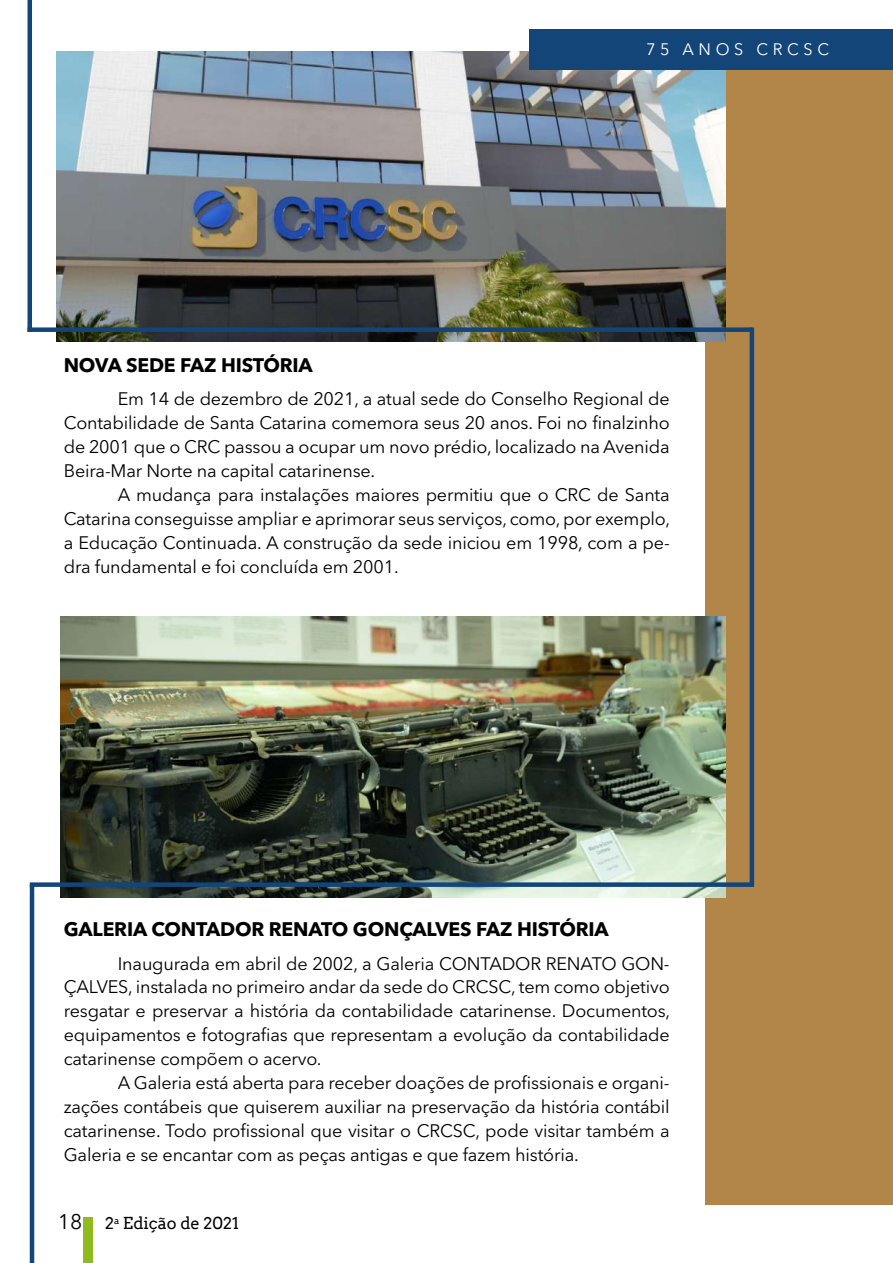
<style>
.page{position:relative;width:893px;height:1263px;background:#fff}
.page>*{position:absolute;margin:0;border:0;box-sizing:border-box;transform-origin:0 0}
.t1{font:700 19.5px "Avenir Next LT Pro";letter-spacing:-.01em;color:#000}
.t2{font:18px/24px "Avenir Next LT Pro";letter-spacing:-.01em;color:#000;text-align:justify}
.t3{font:16.5px "Arvo";color:#000}
.t4{font:16.5px "Avenir Next LT Pro";letter-spacing:.28em;color:#fff}
.s1{font-family:"Avenir Next LT Pro";font-size:21px}
</style>
<div class="page">
<div style="left:83px;top:1217px;width:9px;height:46px;background:#90ba1e"></div>
<div style="left:706px;top:58px;width:187px;height:1146px;background:#b28548"></div>
<img style="left:60px;top:617px;width:665px;height:280px">
<img style="left:57px;top:52px;width:668px;height:290px">
<div style="left:30px;top:882px;width:722px;height:5px;background:#134579"></div>
<div style="left:28px;top:327px;width:724px;height:5px;background:#134579"></div>
<hr style="left:750px;top:327px;width:4px;height:560px;background:#134579">
<hr style="left:30px;top:884px;width:4px;height:379px;background:#134579">
<hr style="left:28px;top:0;width:4px;height:332px;background:#134579">
<div style="left:529px;top:29px;width:364px;height:41px;background:#134579"></div>
<p class="t4" style="left:646px;top:39px;width:185px">75 ANOS CRCSC</p>
<p class="t1" style="left:64px;top:353px;width:250px">NOVA SEDE FAZ HISTÓRIA</p>
<p class="t2" style="left:64px;top:387px;width:607px;text-indent:54px">Em 14 de dezembro de 2021, a atual sede do Conselho Regional de Contabilidade de Santa Catarina comemora seus 20 anos. Foi no finalzinho de 2001 que o CRC passou a ocupar um novo prédio, localizado na Avenida Beira-Mar Norte na capital catarinense.</p>
<p class="t2" style="left:64px;top:483px;width:608px;text-indent:54px">A mudança para instalações maiores permitiu que o CRC de Santa Catarina conseguisse ampliar e aprimorar seus serviços, como, por exemplo, a Educação Continuada. A construção da sede iniciou em 1998, com a pe&shy;dra fundamental e foi concluída em 2001.</p>
<p class="t1" style="left:64px;top:918px;width:547px">GALERIA CONTADOR RENATO GONÇALVES FAZ HISTÓRIA</p>
<p class="t2" style="left:64px;top:951px;width:608px;text-indent:54px">Inaugurada em abril de 2002, a Galeria CONTADOR RENATO GON-ÇALVES, instalada no primeiro andar da sede do CRCSC, tem como objetivo resgatar e preservar a história da contabilidade catarinense. Documentos, equipamentos e fotografias que representam a evolução da contabilidade catarinense compõem o acervo.</p>
<p class="t2" style="left:64px;top:1071px;width:607px;text-indent:54px">A Galeria está aberta para receber doações de profissionais e organi&shy;zações contábeis que quiserem auxiliar na preservação da história contábil catarinense. Todo profissional que visitar o CRCSC, pode visitar também a Galeria e se encantar com as peças antigas e que fazem história.</p>
<p class="t3" style="left:58px;top:1213px;width:183px"><span class="s1">18</span> 2<sup>a</sup> Edição de 2021</p>
</div>
